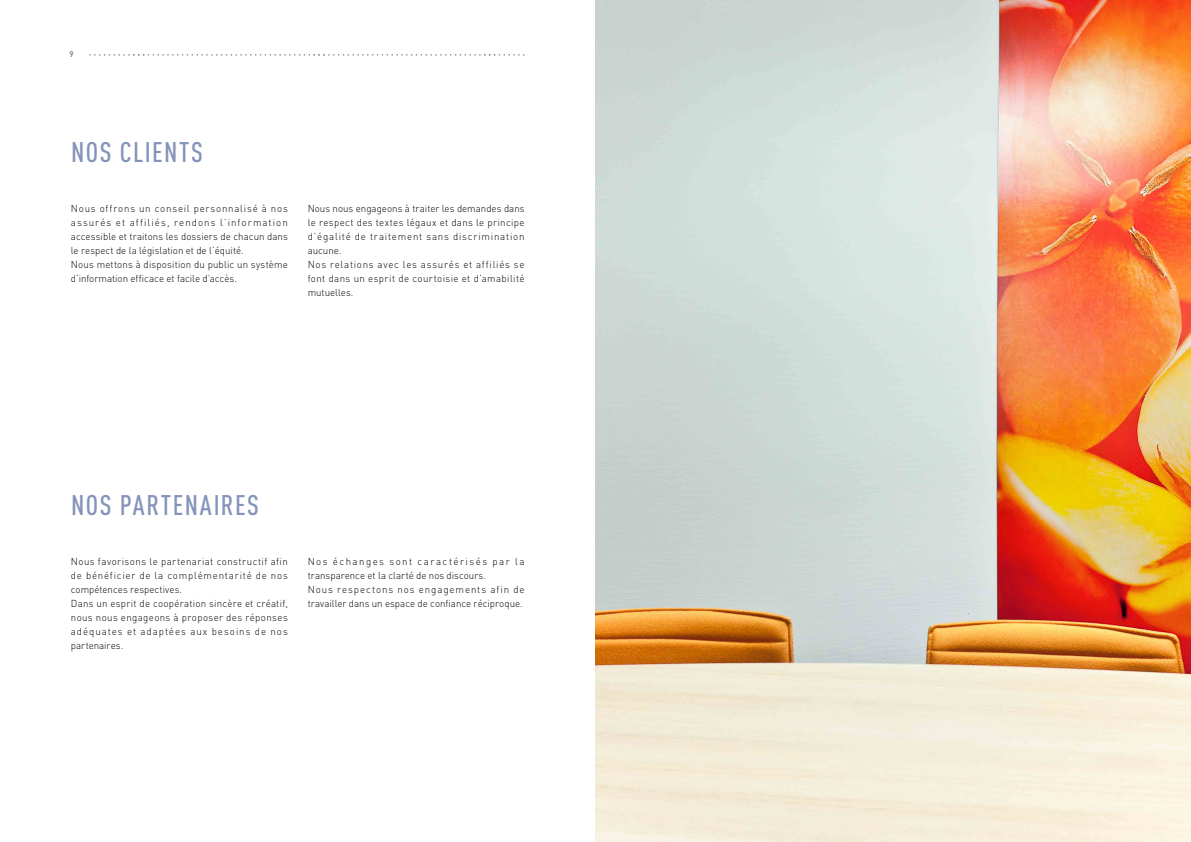
<style>
.page{position:relative;width:1191px;height:842px;background:#fff}
.page>*{position:absolute;margin:0;border:0;box-sizing:border-box;transform-origin:0 0}
.Style_de_paragraphe{font:500 condensed 28px "DINOT";letter-spacing:.055em;color:#8493ba}
.Corps_de_texte{font:300 10px/14px "DIN Pro";letter-spacing:.02em;color:#000;text-align:justify}
.Corps_de_texte-2{font:300 10px/14px "DIN Pro";letter-spacing:.04em;color:#000}
.t1{font:500 8px "DIN Pro";color:#6d6e71}
</style>
<div class="page">
<svg style="left:89px;top:54px;width:435px;height:2px"></svg>
<img style="left:595px;top:0;width:596px;height:842px">
<p class="t1" style="left:69px;top:49px;width:6px">9</p>
<p class="Style_de_paragraphe" style="left:71px;top:135px;width:133px">NOS CLIENTS</p>
<p class="Corps_de_texte" style="left:71px;top:201px;width:218px">Nous offrons un conseil personnalisé à nos assurés et affiliés, rendons l’information accessible et traitons les dossiers de chacun dans le respect de la législation et de l’équité.</p>
<p class="Corps_de_texte" style="left:71px;top:257px;width:218px">Nous mettons à disposition du public un système d’information efficace et facile d’accès.</p>
<p class="Corps_de_texte" style="left:308px;top:201px;width:218px">Nous nous engageons à traiter les demandes dans le respect des textes légaux et dans le principe d’égalité de traitement sans discrimination aucune.</p>
<p class="Corps_de_texte" style="left:308px;top:257px;width:218px">Nos relations avec les assurés et affiliés se font dans un esprit de courtoisie et d’amabilité mutuelles.</p>
<p class="Style_de_paragraphe" style="left:71px;top:488px;width:189px">NOS PARTENAIRES</p>
<p class="Corps_de_texte" style="left:71px;top:554px;width:218px">Nous favorisons le partenariat constructif afin de bénéficier de la complémentarité de nos compétences respectives.</p>
<p class="Corps_de_texte" style="left:71px;top:596px;width:218px">Dans un esprit de coopération sincère et créatif, nous nous engageons à proposer des réponses adéquates et adaptées aux besoins de nos partenaires.</p>
<p class="Corps_de_texte-2" style="left:308px;top:554px;width:218px">Nos échanges sont caractérisés par la transparence et la clarté de nos discours.</p>
<p class="Corps_de_texte" style="left:308px;top:582px;width:218px">Nous respectons nos engagements afin de travailler dans un espace de confiance réciproque.</p>
</div>
